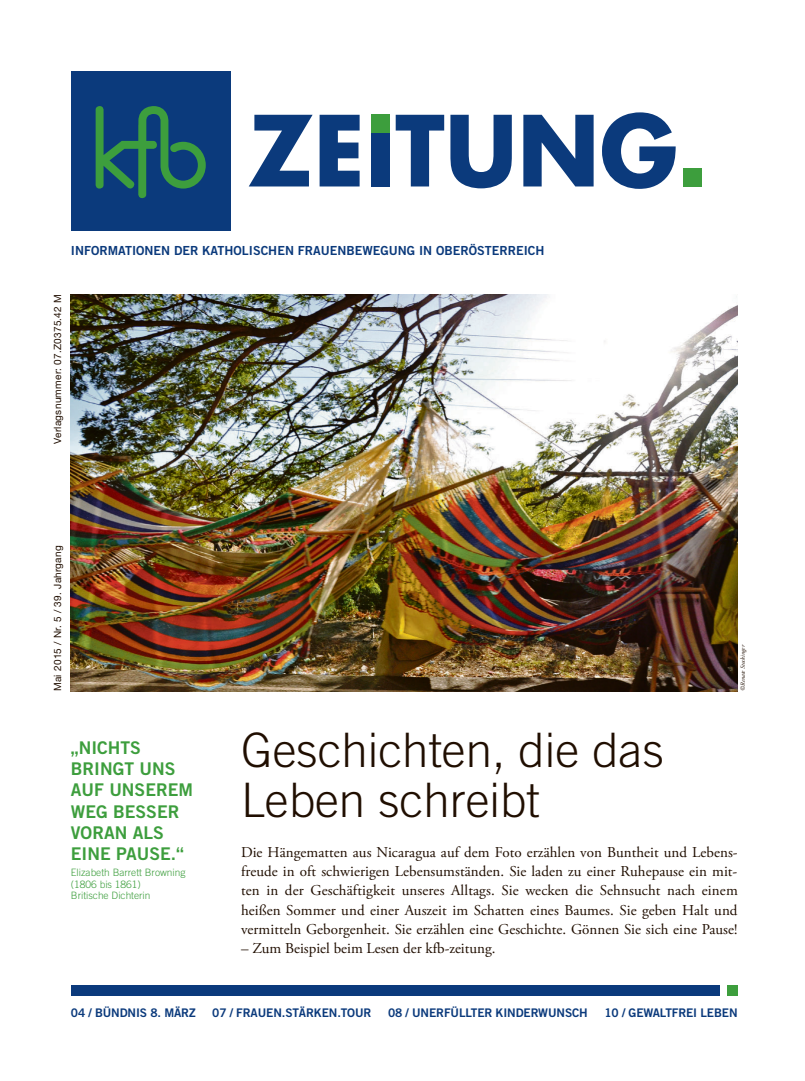
<style>
.page{position:relative;width:805px;height:1081px;background:#fff}
.page>*{position:absolute;margin:0;border:0;box-sizing:border-box;transform-origin:0 0}
.t1{font:300 47.5px/50px "Trade Gothic";color:#200e00}
.t2{font:17.5px/21.2px "Trade Gothic Bold Two";color:#3d9e3d}
.t3{font:15px/19.4px "Adobe Garamond Pro";letter-spacing:.005em;color:#200e00;text-align:justify}
.t4{font:12.5px "Trade Gothic Bold Two";color:#0b3a7c}
.t5{font:11.88px "Trade Gothic Bold Two";letter-spacing:-.01em;color:#0b3a7c}
.t6{font:300 10.12px/11.2px "Trade Gothic";color:#3d9e3d}
.t7{font:10px "Helvetica Neue";letter-spacing:.025em;color:#200e00}
.t8{font:italic 6.25px "Adobe Garamond Pro";color:#200e00}
</style>
<div class="page">
<div style="left:683px;top:168px;width:18px;height:18px;background:#3d9e3d"></div>
<svg style="left:249px;top:115px;width:63px;height:71px"></svg>
<svg style="left:319px;top:115px;width:40px;height:71px"></svg>
<div style="left:371px;top:133px;width:18px;height:53px;background:#0b3a7c"></div>
<div style="left:371px;top:115px;width:18px;height:18px;background:#3d9e3d"></div>
<svg style="left:395px;top:115px;width:49px;height:71px"></svg>
<svg style="left:450px;top:115px;width:61px;height:73px"></svg>
<svg style="left:523px;top:115px;width:70px;height:71px"></svg>
<svg style="left:602px;top:112px;width:73px;height:77px"></svg>
<div style="left:71px;top:985px;width:648px;height:11px;background:#0b3a7c"></div>
<div style="left:726px;top:985px;width:11px;height:11px;background:#3d9e3d"></div>
<div style="left:71px;top:71px;width:159px;height:159px;background:#0b3a7c"></div>
<svg style="left:96px;top:106px;width:110px;height:92px"></svg>
<img style="left:71px;top:294px;width:666px;height:397px">
<p class="t4" style="left:71px;top:242px;width:475px">INFORMATIONEN DER KATHOLISCHEN FRAUENBEWEGUNG IN OBERÖSTERREICH</p>
<p class="t7" style="left:52px;top:444px;width:151px;rotate:-90deg">Verlagsnummer: 07.Z0375.42 M</p>
<p class="t7" style="left:52px;top:691px;width:147px;rotate:-90deg">Mai 2015 / Nr. 5 / 39. Jahrgang</p>
<p class="t8" style="left:738px;top:691px;width:48px;rotate:-90deg">©Renate Stockinger</p>
<p class="t2" style="left:71px;top:736px;width:123px">„NICHTS<br>BRINGT UNS<br>AUF UNSEREM<br>WEG BESSER<br>VORAN ALS<br>EINE PAUSE.“</p>
<p class="t6" style="left:71px;top:867px;width:116px">Elizabeth Barrett Browning (1806 bis 1861)<br>Britische Dichterin</p>
<h1 class="t1" style="left:241px;top:724px;width:424px">Geschichten, die das<br>Leben schreibt</h1>
<p class="t3" style="left:241px;top:842px;width:498px">Die Hängematten aus Nicaragua auf dem Foto erzählen von Buntheit und Lebens&shy;freude in oft schwierigen Lebensumständen. Sie laden zu einer Ruhepause ein mit&shy;ten in der Geschäftigkeit unseres Alltags. Sie wecken die Sehnsucht nach einem heißen Sommer und einer Auszeit im Schatten eines Baumes. Sie geben Halt und vermitteln Geborgenheit. Sie erzählen eine Geschichte. Gönnen Sie sich eine Pause!</p>
<p class="t3" style="left:241px;top:939px;width:256px">– Zum Beispiel beim Lesen der kfb-zeitung.</p>
<p class="t5" style="left:71px;top:1005px;width:126px">04 / BÜNDNIS 8. MÄRZ</p>
<p class="t5" style="left:212px;top:1005px;width:161px">07 / FRAUEN.STÄRKEN.TOUR</p>
<p class="t5" style="left:388px;top:1005px;width:201px">08 / UNERFÜLLTER KINDERWUNSCH</p>
<p class="t5" style="left:604px;top:1005px;width:135px">10 / GEWALTFREI LEBEN</p>
</div>
